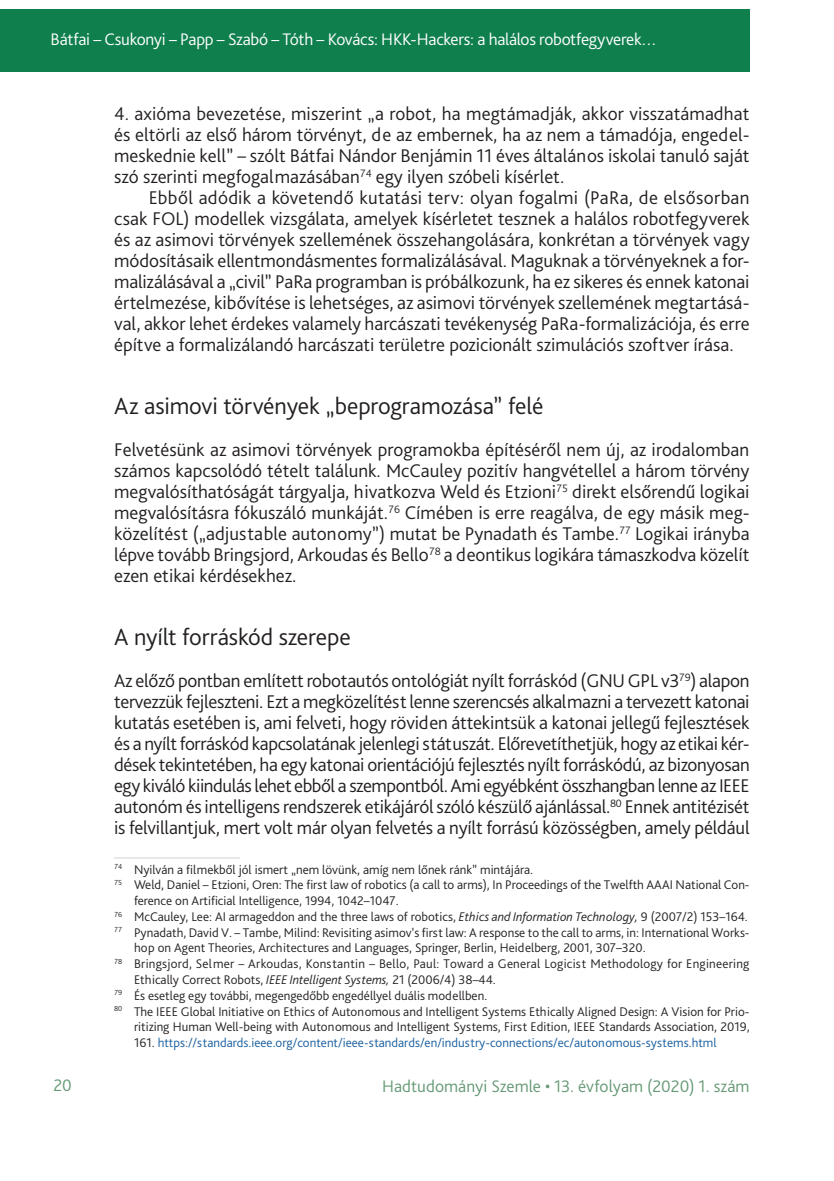
<style>
.page{position:relative;width:834px;height:1181px;background:#fff}
.page>*{position:absolute;margin:0;border:0;box-sizing:border-box;transform-origin:0 0}
._1_1_1__Head{font:300 24.5px "Bliss Pro";color:#231f20}
._2__Body_copy_1st_pa{font:300 19.25px/21px "Bliss Pro";color:#231f20;text-align:justify}
._1__Body_copy{font:300 19.25px/21px "Bliss Pro";letter-spacing:-.005em;color:#231f20;text-align:justify}
.t1{font:300 17.5px "Bliss Pro";letter-spacing:-.015em;color:#fff}
.t2{font:300 17.5px "Bliss Pro";letter-spacing:.005em;color:#669976}
.Lábjegyzet{font:300 13.12px/15.8px "Bliss Pro";color:#231f20}
.Lábjegyzet-2{font:300 13.12px/15.8px "Bliss Pro";letter-spacing:.02em;color:#231f20}
.s1{font-style:italic}
.s2{color:#175d9e}
</style>
<div class="page">
<div style="left:0;top:9px;width:749px;height:63px;background:#0f7f4d"></div>
<hr style="left:114px;top:857px;width:126px;height:1px;background:#d1d2d4">
<p class="t1" style="left:51px;top:28px;width:607px">Bátfai – Csukonyi – Papp – Szabó – Tóth – Kovács: HKK-Hackers: a halálos robotfegyverek…</p>
<p class="_2__Body_copy_1st_pa" style="left:114px;top:103px;width:636px">4. axióma bevezetése, miszerint „a robot, ha megtámadják, akkor visszatámadhat és eltörli az első három törvényt, de az embernek, ha az nem a támadója, engedel&shy;meskednie kell” – szólt Bátfai Nándor Benjámin 11 éves általános iskolai tanuló saját szó szerinti megfogalmazásában<sup>74</sup> egy ilyen szóbeli kísérlet.</p>
<p class="_1__Body_copy" style="left:114px;top:187px;width:637px;text-indent:35px">Ebből adódik a követendő kutatási terv: olyan fogalmi (PaRa, de elsősorban csak FOL) modellek vizsgálata, amelyek kísérletet tesznek a halálos robotfegyverek és az asimovi törvények szellemének összehangolására, konkrétan a törvények vagy módosításaik ellentmondásmentes formalizálásával. Maguknak a törvényeknek a for&shy;malizálásával a „civil” PaRa programban is próbálkozunk, ha ez sikeres és ennek katonai értelmezése, kibővítése is lehetséges, az asimovi törvények szellemének megtartásá&shy;val, akkor lehet érdekes valamely harcászati tevékenység PaRa-formalizációja, és erre építve a formalizálandó harcászati területre pozicionált szimulációs szoftver írása.</p>
<p class="_1_1_1__Head" style="left:114px;top:391px;width:430px">Az asimovi törvények „beprogramozása” felé</p>
<p class="_2__Body_copy_1st_pa" style="left:114px;top:439px;width:636px">Felvetésünk az asimovi törvények programokba építéséről nem új, az irodalomban számos kapcsolódó tételt találunk. McCauley pozitív hangvétellel a három törvény megvalósíthatóságát tárgyalja, hivatkozva Weld és Etzioni<sup>75</sup> direkt elsőrendű logikai megvalósításra fókuszáló munkáját.<sup>76</sup> Címében is erre reagálva, de egy másik meg&shy;közelítést („adjustable autonomy”) mutat be Pynadath és Tambe.<sup>77</sup> Logikai irányba lépve tovább Bringsjord, Arkoudas és Bello<sup>78</sup> a deontikus logikára támaszkodva közelít ezen etikai kérdésekhez.</p>
<p class="_1_1_1__Head" style="left:114px;top:622px;width:238px">A nyílt forráskód szerepe</p>
<p class="_2__Body_copy_1st_pa" style="left:114px;top:670px;width:637px">Az előző pontban említett robotautós ontológiát nyílt forráskód (GNU GPL v3<sup>79</sup>) alapon tervezzük fejleszteni. Ezt a megközelítést lenne szerencsés alkalmazni a tervezett katonai kutatás esetében is, ami felveti, hogy röviden áttekintsük a katonai jellegű fejlesztések és a nyílt forráskód kapcsolatának jelenlegi státuszát. Előrevetíthetjük, hogy az etikai kér&shy;dések tekintetében, ha egy katonai orientációjú fejlesztés nyílt forráskódú, az bizonyosan egy kiváló kiindulás lehet ebből a szempontból. Ami egyébként összhangban lenne az IEEE autonóm és intelligens rendszerek etikájáról szóló készülő ajánlással.<sup>80</sup> Ennek antitézisét is felvillantjuk, mert volt már olyan felvetés a nyílt forrású közösségben, amely például</p>
<p class="Lábjegyzet" style="left:114px;top:861px;width:420px"><sup>74</sup> Nyilván a filmekből jól ismert „nem lövünk, amíg nem lőnek ránk” mintájára.</p>
<p class="Lábjegyzet" style="left:134px;top:877px;width:617px;text-indent:-20px"><sup>75</sup> Weld, Daniel – Etzioni, Oren: The first law of robotics (a call to arms), In Proceedings of the Twelfth AAAI National Con&shy;ference on Artificial Intelligence, 1994, 1042–1047.</p>
<p class="Lábjegyzet" style="left:114px;top:908px;width:635px"><sup>76</sup> McCauley, Lee: AI armageddon and the three laws of robotics, <span class="s1">Ethics and Information Technology,</span> 9 (2007/2) 153–164.</p>
<p class="Lábjegyzet" style="left:134px;top:924px;width:617px;text-indent:-20px"><sup>77</sup> Pynadath, David V. – Tambe, Milind: Revisiting asimov’s first law: A response to the call to arms, in: International Works&shy;hop on Agent Theories, Architectures and Languages, Springer, Berlin, Heidelberg, 2001, 307–320.</p>
<p class="Lábjegyzet-2" style="left:134px;top:955px;width:616px;text-indent:-20px"><sup>78</sup> Bringsjord, Selmer – Arkoudas, Konstantin – Bello, Paul: Toward a General Logicist Methodology for Engineering<br>Ethically Correct Robots, <span class="s1">IEEE Intelligent Systems,</span> 21 (2006/4) 38–44.</p>
<p class="Lábjegyzet" style="left:114px;top:987px;width:374px"><sup>79</sup> És esetleg egy további, megengedőbb engedéllyel duális modellben.</p>
<p class="Lábjegyzet" style="left:134px;top:1003px;width:617px;text-align:justify;text-indent:-20px"><sup>80</sup> The IEEE Global Initiative on Ethics of Autonomous and Intelligent Systems Ethically Aligned Design: A Vision for Prio&shy;ritizing Human Well-being with Autonomous and Intelligent Systems, First Edition, IEEE Standards Association, 2019, 161. <span class="s2">https://standards.ieee.org/content/ieee-standards/en/industry-connections/ec/autonomous-systems.html</span></p>
<p class="t2" style="left:53px;top:1074px;width:20px">20</p>
<p class="t2" style="left:382px;top:1075px;width:369px">Hadtudományi Szemle • 13. évfolyam (2020) 1. szám</p>
</div>
